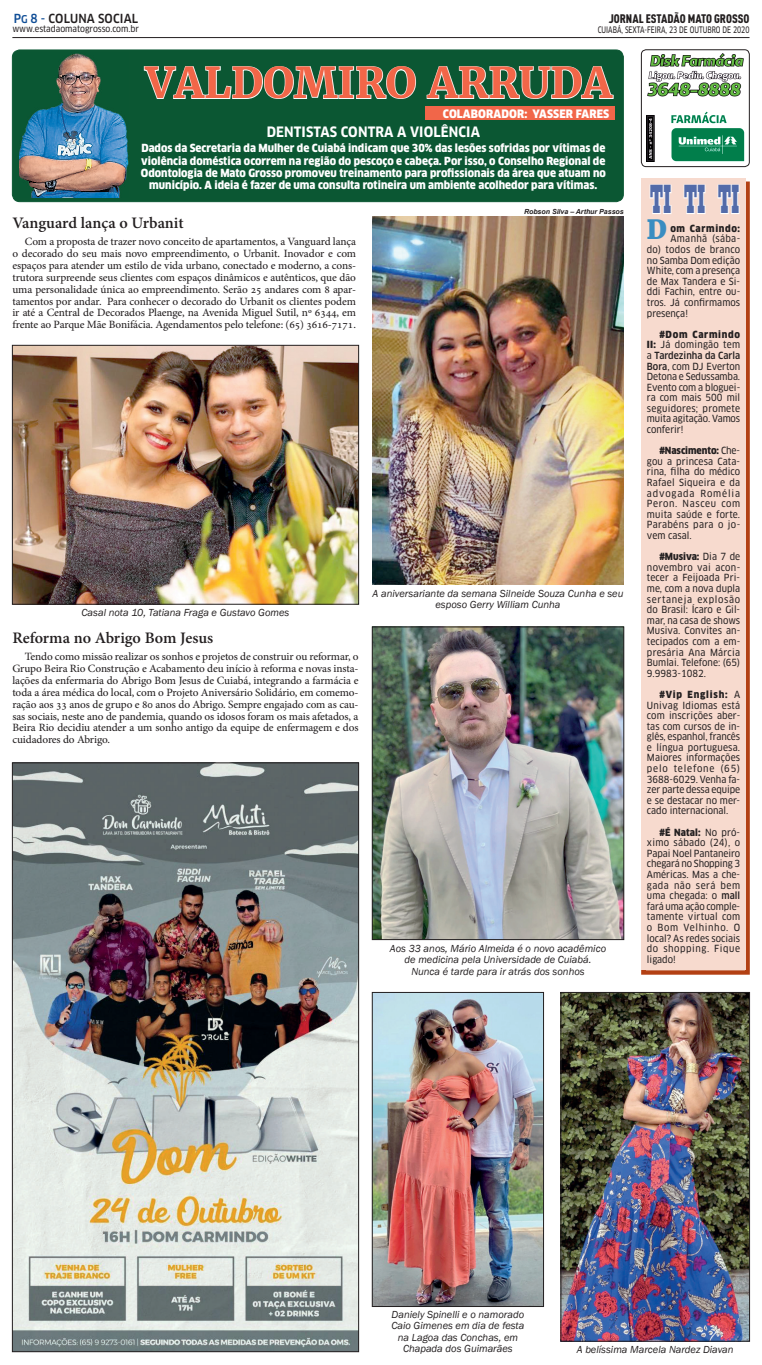
<style>
.page{position:relative;width:762px;height:1365px;background:#fff}
.page>*{position:absolute;margin:0;border:0;box-sizing:border-box;transform-origin:0 0}
.t1{font:700 42.09px "Merriweather";color:#f26648}
.t2{font:42px "Playbill";color:#536ba9}
.t3{font:800 26.25px "Merriweather";color:#3a8dc1}
.t4{font:700 15.75px "Adobe Hebrew";letter-spacing:-.005em;color:#231f20}
.t5{font:700 condensed 14px "Clan OT";letter-spacing:.01em;color:#fff}
.t6{font:12.25px "DIN Cond Black Alternate";color:#231f20}
.t7{font:500 condensed 12.25px "Clan OT";letter-spacing:.01em;color:#231f20}
.t8{font:900 condensed 11.38px "Clan OT";letter-spacing:.005em;color:#fff}
.t9{font:10.94px/11.8px "Adobe Hebrew";letter-spacing:-.01em;color:#231f20;text-align:justify}
.t10{font:900 condensed 10.94px/12.2px "Clan OT";color:#fff;text-align:center}
.t11{font:italic 10.5px/11.4px "Franklin Gothic";color:#231f20;text-align:center}
.t12{font:9.62px/10.6px "Clan OT Narrow News";color:#231f20;text-align:justify}
.t13{font:900 condensed 9.62px "Clan OT";letter-spacing:.065em;color:#231f20}
.t14{font:500 condensed 9.62px "Clan OT";color:#231f20}
.t15{font:9.62px "Clan OT Narrow News";letter-spacing:.025em;color:#231f20}
.t16{font:900 condensed 9.62px "Clan OT";letter-spacing:-.005em;color:#231f20}
.t17{font:8.75px "Clan OT Narrow News";color:#231f20;scale:.8 1}
.t18{font:8.75px "Clan OT Narrow News";color:#231f20}
.t19{font:italic 700 7px "Arial";color:#231f20}
.s1{color:#0f4d96}
.s2{font-size:10.5px;color:#0f4d96}
.s3{font-family:"Clan OT";font-weight:900;font-stretch:condensed}
.s4{font-family:"Clan OT Narrow News";font-weight:400;font-stretch:normal}
.s5{font-family:"Clan OT";font-weight:500;font-stretch:condensed}
</style>
<div class="page">
<hr style="left:12px;top:37px;width:737px;height:1px;background:#231f20">
<div style="left:12px;top:50px;width:611px;height:152px;background:#0b5733;border-radius:7px"></div>
<div style="left:12px;top:50px;width:611px;height:152px;border:1px solid #0b5733;border-radius:7px"></div>
<img style="left:19px;top:53px;width:109px;height:144px">
<svg style="left:143px;top:66px;width:274px;height:33px"></svg>
<svg style="left:426px;top:66px;width:188px;height:33px"></svg>
<div style="left:425px;top:106px;width:189px;height:14px;background:#f16649"></div>
<img style="left:646px;top:54px;width:98px;height:108px">
<div style="left:641px;top:50px;width:108px;height:117px;border:1px solid #231f20;border-radius:5px"></div>
<div style="left:641px;top:181px;width:108px;height:793px;border:4px solid #b34013"></div>
<div style="left:641px;top:178px;width:104px;height:792px;background:#f7dace"></div>
<svg style="left:649px;top:184px;width:23px;height:30px"></svg>
<svg style="left:683px;top:184px;width:23px;height:30px"></svg>
<svg style="left:717px;top:184px;width:23px;height:30px"></svg>
<img style="left:374px;top:994px;width:167px;height:310px">
<div style="left:372px;top:992px;width:171px;height:314px;border:1px solid #231f20"></div>
<img style="left:374px;top:628px;width:247px;height:309px">
<div style="left:372px;top:626px;width:251px;height:313px;border:1px solid #231f20"></div>
<img style="left:562px;top:994px;width:185px;height:345px">
<div style="left:560px;top:992px;width:189px;height:349px;border:1px solid #231f20"></div>
<img style="left:14px;top:347px;width:342px;height:255px">
<div style="left:12px;top:345px;width:346px;height:259px;border:1px solid #231f20"></div>
<img style="left:14px;top:764px;width:343px;height:585px">
<img style="left:372px;top:217px;width:251px;height:367px">
<p class="t7" style="left:14px;top:11px;width:126px"><span class="s1">P</span><span class="s2">G</span> <span class="s1">8 -</span> COLUNA SOCIAL</p>
<p class="t18" style="left:12px;top:24px;width:128px">www.estadaomatogrosso.com.br</p>
<p class="t6" style="left:608px;top:11px;width:142px">JORNAL ESTADÃO MATO GROSSO</p>
<p class="t17" style="left:597px;top:25px;width:191px">CUIABÁ, SEXTA-FEIRA, 23 DE OUTUBRO DE 2020</p>
<h1 class="t1" style="left:145px;top:57px;width:468px">VALDOMIRO ARRUDA</h1>
<p class="t8" style="left:443px;top:107px;width:168px">COLABORADOR: YASSER FARES</p>
<p class="t5" style="left:266px;top:123px;width:215px">DENTISTAS CONTRA A VIOLÊNCIA</p>
<p class="t10" style="left:141px;top:142px;width:466px">Dados da Secretaria da Mulher de Cuiabá indicam que 30% das lesões sofridas por vítimas de violência doméstica ocorrem na região do pescoço e cabeça. Por isso, o Conselho Regional de Odontologia de Mato Grosso promoveu treinamento para profissionais da área que atuam no município. A ideia é fazer de uma consulta rotineira um ambiente acolhedor para vítimas.</p>
<h3 class="t4" style="left:12px;top:214px;width:173px">Vanguard lança o Urbanit</h3>
<p class="t9" style="left:12px;top:236px;width:345px;text-indent:12px">Com a proposta de trazer novo conceito de apartamentos, a Vanguard lança o decorado do seu mais novo empreendimento, o Urbanit. Inovador e com espaços para atender um estilo de vida urbano, conectado e moderno, a cons&shy;trutora surpreende seus clientes com espaços dinâmicos e autênticos, que dão uma personalidade única ao empreendimento. Serão 25 andares com 8 apar&shy;tamentos por andar. Para conhecer o decorado do Urbanit os clientes podem ir até a Central de Decorados Plaenge, na Avenida Miguel Sutil, nº 6344, em frente ao Parque Mãe Bonifácia. Agendamentos pelo telefone: (65) 3616-7171.</p>
<p class="t19" style="left:524px;top:206px;width:101px">Robson Silva – Arthur Passos</p>
<p class="t11" style="left:82px;top:607px;width:209px">Casal nota 10, Tatiana Fraga e Gustavo Gomes</p>
<h3 class="t4" style="left:12px;top:628px;width:202px">Reforma no Abrigo Bom Jesus</h3>
<p class="t9" style="left:12px;top:651px;width:348px;text-indent:12px">Tendo como missão realizar os sonhos e projetos de construir ou reformar, o Grupo Beira Rio Construção e Acabamento deu início à reforma e novas insta&shy;lações da enfermaria do Abrigo Bom Jesus de Cuiabá, integrando a farmácia e toda a área médica do local, com o Projeto Aniversário Solidário, em comemo&shy;ração aos 33 anos de grupo e 80 anos do Abrigo. Sempre engajado com as cau&shy;sas sociais, neste ano de pandemia, quando os idosos foram os mais afetados, a Beira Rio decidiu atender a um sonho antigo da equipe de enfermagem e dos cuidadores do Abrigo.</p>
<p class="t11" style="left:372px;top:587px;width:252px">A aniversariante da semana Silneide Souza Cunha e seu esposo Gerry William Cunha</p>
<p class="t11" style="left:390px;top:942px;width:218px">Aos 33 anos, Mário Almeida é o novo acadêmico de medicina pela Universidade de Cuiabá.<br>Nunca é tarde para ir atrás dos sonhos</p>
<h2 class="t2" style="left:650px;top:178px;width:91px">TI TI TI</h2>
<h3 class="t3" style="left:646px;top:213px;width:22px">D</h3>
<p class="t13" style="left:670px;top:223px;width:71px">om Carmindo:</p>
<p class="t12" style="left:647px;top:233px;width:95px;text-indent:23px">Amanhã (sába&shy;do) todos de branco no Samba Dom edição White, com a presença de Max Tandera e Si&shy;ddi Fachin, entre ou&shy;tros. Já confirmamos presença!</p>
<p class="t13" style="left:659px;top:328px;width:82px">#Dom Carmindo</p>
<p class="t15" style="left:647px;top:339px;width:95px"><span class="s3">II:</span> Já domingão tem</p>
<p class="t14" style="left:647px;top:350px;width:95px"><span class="s4">a</span> Tardezinha da Carla</p>
<p class="t12" style="left:647px;top:360px;width:95px"><span class="s5">Bora</span>, com DJ Everton Detona e Sedussamba.<br>Evento com a bloguei&shy;ra com mais 500 mil seguidores; promete muita agitação. Vamos conferir!</p>
<p class="t16" style="left:659px;top:445px;width:82px">#Nascimento: <span class="s4">Che-</span></p>
<p class="t12" style="left:647px;top:456px;width:95px">gou a princesa Cata&shy;rina, filha do médico Rafael Siqueira e da advogada Romélia Peron. Nasceu com muita saúde e forte.<br>Parabéns para o jo&shy;vem casal.</p>
<p class="t13" style="left:659px;top:551px;width:82px">#Musiva: <span class="s4">Dia 7 de</span></p>
<p class="t12" style="left:647px;top:562px;width:95px">novembro vai acon&shy;tecer a Feijoada Pri&shy;me, com a nova dupla sertaneja explosão do Brasil: Ícaro e Gil&shy;mar, na casa de shows Musiva. Convites an&shy;tecipados com a em&shy;presária Ana Márcia Bumlai. Telefone: (65)<br>9.9983-1082.</p>
<p class="t13" style="left:659px;top:688px;width:82px">#Vip English: <span class="s4">A</span></p>
<p class="t12" style="left:647px;top:699px;width:95px">Univag Idiomas está com inscrições aber&shy;tas com cursos de in&shy;glês, espanhol, francês e língua portuguesa.<br>Maiores informações pelo telefone (65)<br>3688-6029. Venha fa&shy;zer parte dessa equipe e se destacar no mer&shy;cado internacional.</p>
<p class="t13" style="left:659px;top:826px;width:82px">#É Natal: <span class="s4">No pró-</span></p>
<p class="t12" style="left:647px;top:837px;width:95px">ximo sábado (24), o Papai Noel Pantaneiro chegará no Shopping 3<br>Américas. Mas a che&shy;gada não será bem uma chegada: o <span class="s5">mall </span>fará uma ação comple&shy;tamente virtual com o Bom Velhinho. O local? As redes sociais do shopping. Fique ligado!</p>
<p class="t11" style="left:391px;top:1308px;width:134px">Daniely Spinelli e o namorado<br>Caio Gimenes em dia de festa na Lagoa das Conchas, em<br>Chapada dos Guimarães</p>
<p class="t11" style="left:576px;top:1343px;width:158px">A belíssima Marcela Nardez Diavan</p>
</div>
